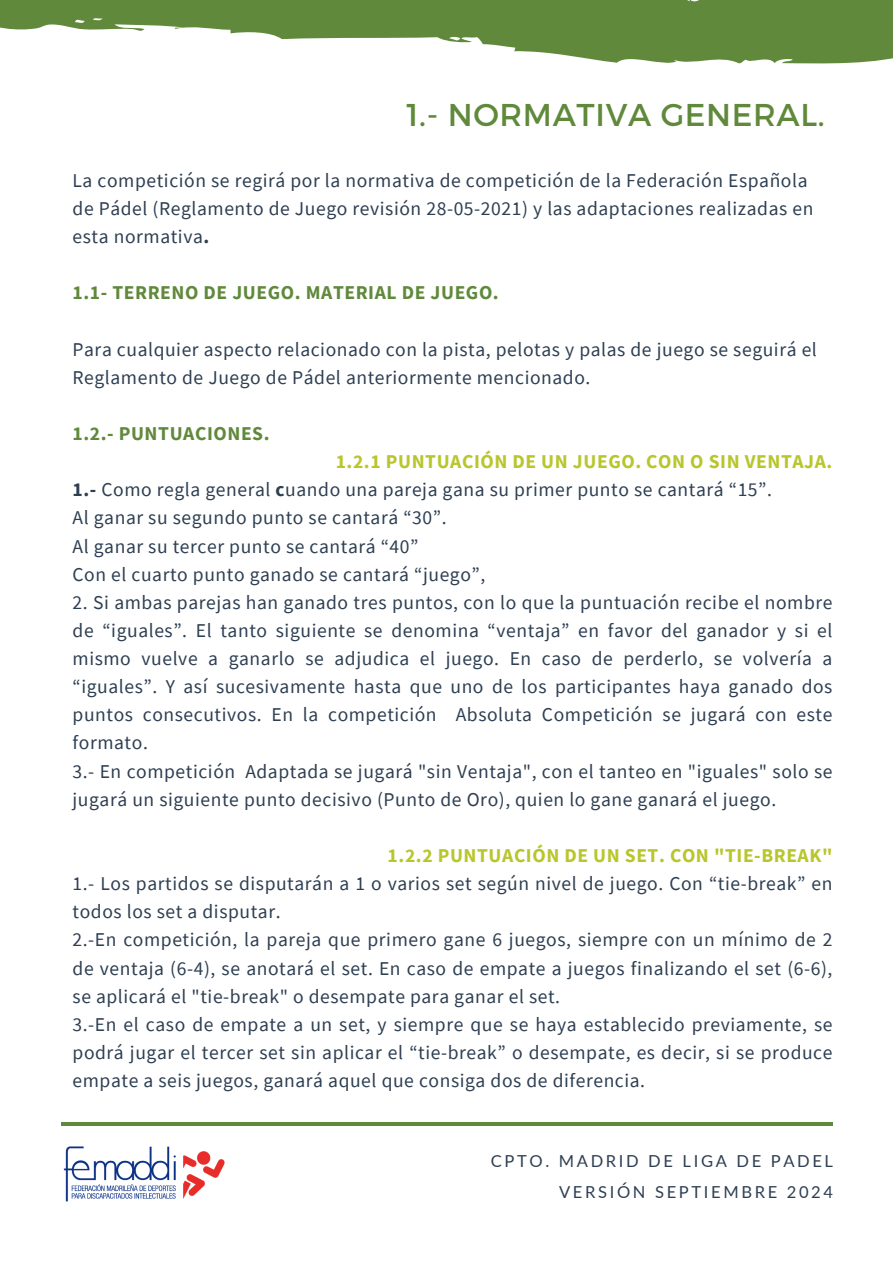
<style>
.page{position:relative;width:893px;height:1264px;background:#fff}
.page>*{position:absolute;margin:0;border:0;box-sizing:border-box;transform-origin:0 0}
.t1{font:31.5px "Montserrat";letter-spacing:.02em;color:#60893b}
.t2{font:19.5px/28.2px "Source Sans Pro";letter-spacing:.03em;color:#2e3f52}
.t3{font:700 19.5px "Source Sans Pro";letter-spacing:.03em;color:#60893b}
.t4{font:16.5px "Lato";letter-spacing:.16em;color:#2e3f52}
.s1{font-weight:700}
.s2{font-weight:700;color:#b8c62c}
</style>
<div class="page">
<svg style="left:0;top:0;width:892px;height:63px;fill:#60893b"></svg>
<hr style="left:62px;top:1122px;width:770px;height:3px;background:#60893b">
<img style="left:63px;top:1146px;width:162px;height:56px">
<h3 class="t1" style="left:406px;top:94px;width:420px">1.- NORMATIVA GENERAL.</h3>
<p class="t2" style="left:73px;top:166px;width:742px">La competición se regirá por la normativa de competición de la Federación Española de Pádel (Reglamento de Juego revisión 28-05-2021) y las adaptaciones realizadas en esta normativa<span class="s1">.</span></p>
<h1 class="t3" style="left:73px;top:280px;width:428px">1.1- TERRENO DE JUEGO. MATERIAL DE JUEGO.</h1>
<h3 class="t2" style="left:73px;top:334px;width:745px">Para cualquier aspecto relacionado con la pista, pelotas y palas de juego se seguirá el<br>Reglamento de Juego de Pádel anteriormente mencionado.</h3>
<h2 class="t3" style="left:73px;top:421px;width:198px">1.2.- PUNTUACIONES.</h2>
<h2 class="t2" style="left:73px;top:447px;width:761px;text-indent:263px"><span class="s2">1.2.1 PUNTUACIÓN DE UN JUEGO. CON O SIN VENTAJA.<br></span><span class="s1">1.-</span> Como regla general <span class="s1">c</span>uando una pareja gana su primer punto se cantará “15”.<br>Al ganar su segundo punto se cantará “30”.<br>Al ganar su tercer punto se cantará “40”<br>Con el cuarto punto ganado se cantará “juego”,</h2>
<h2 class="t2" style="left:73px;top:587px;width:761px">2. Si ambas parejas han ganado tres puntos, con lo que la puntuación recibe el nombre de “iguales”. El tanto siguiente se denomina “ventaja” en favor del ganador y si el mismo vuelve a ganarlo se adjudica el juego. En caso de perderlo, se volvería a “iguales”. Y así sucesivamente hasta que uno de los participantes haya ganado dos puntos consecutivos. En la competición Absoluta Competición se jugará con este formato.<br>3.- En competición Adaptada se jugará "sin Ventaja", con el tanteo en "iguales" solo se jugará un siguiente punto decisivo (Punto de Oro), quien lo gane ganará el juego.</h2>
<h3 class="t2" style="left:73px;top:841px;width:761px;text-indent:315px"><span class="s2">1.2.2 PUNTUACIÓN DE UN SET. CON "TIE-BREAK" </span>1.- Los partidos se disputarán a 1 o varios set según nivel de juego. Con “tie-break” en todos los set a disputar.<br>2.-En competición, la pareja que primero gane 6 juegos, siempre con un mínimo de 2 de ventaja (6-4), se anotará el set. En caso de empate a juegos finalizando el set (6-6), se aplicará el "tie-break" o desempate para ganar el set.<br>3.-En el caso de empate a un set, y siempre que se haya establecido previamente, se podrá jugar el tercer set sin aplicar el “tie-break” o desempate, es decir, si se produce empate a seis juegos, ganará aquel que consiga dos de diferencia.</h3>
<p class="t4" style="left:491px;top:1150px;width:344px">CPTO. MADRID DE LIGA DE PADEL</p>
<p class="t4" style="left:559px;top:1181px;width:275px">VERSIÓN SEPTIEMBRE 2024</p>
</div>
